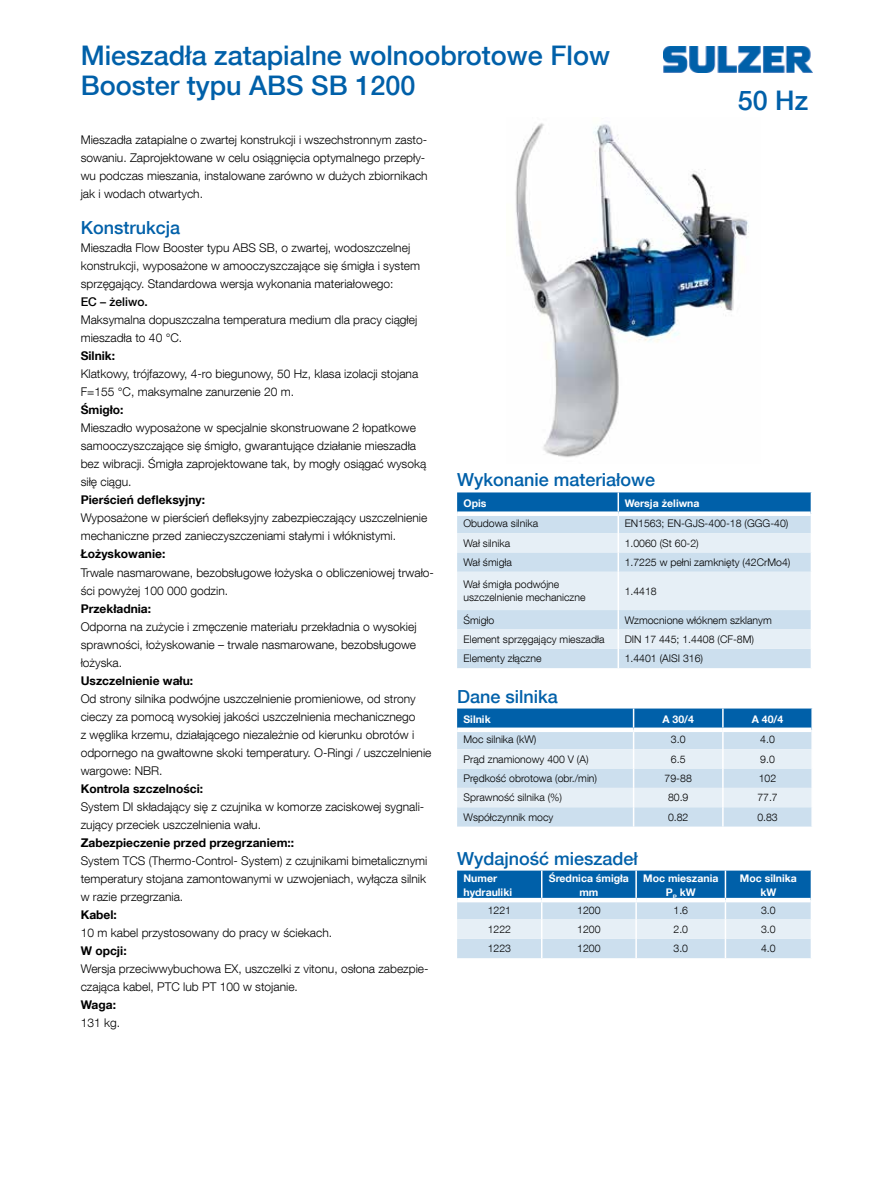
<style>
.page{position:relative;width:893px;height:1191px;background:#fff}
.page>*{position:absolute;margin:0;border:0;box-sizing:border-box;transform-origin:0 0}
.t1{font:500 27px/30px "Helvetica Neue LT Com";color:#0060a9}
.t2{font:500 18px "Helvetica Neue LT Com";color:#0060a9}
.t3{font:300 12px/18px "Helvetica Neue LT Com";color:#000}
.t4{font:700 12px "Helvetica Neue LT Com";color:#000}
.t5{font:500 12px "Helvetica Neue LT Com";color:#000}
.t6{font:300 10.5px/13.5px "Helvetica Neue LT Com";color:#000}
.t7{font:700 10.5px/13.5px "Helvetica Neue LT Com";color:#fff;text-align:center}
</style>
<div class="page">
<img style="left:663px;top:46px;width:149px;height:26px">
<img style="left:515px;top:123px;width:234px;height:334px">
<svg style="left:457px;top:492px;width:355px;height:176px;background:#c3d9ea"></svg>
<svg style="left:457px;top:708px;width:356px;height:118px;background:#b6d1e6"></svg>
<svg style="left:457px;top:870px;width:355px;height:88px;background:#97bedc"></svg>
<h1 class="t1" style="left:81px;top:40px;width:531px">Mieszadła zatapialne wolnoobrotowe Flow<br>Booster typu ABS SB 1200</h1>
<p class="t3" style="left:81px;top:131px;width:348px">Mieszadła zatapialne o zwartej konstrukcji i wszechstronnym zasto&shy;sowaniu. Zaprojektowane w celu osiągnięcia optymalnego przepły&shy;wu podczas mieszania, instalowane zarówno w dużych zbiornikach jak i wodach otwartych.</p>
<h2 class="t2" style="left:81px;top:217px;width:101px">Konstrukcja</h2>
<p class="t3" style="left:81px;top:239px;width:341px">Mieszadła Flow Booster typu ABS SB, o zwartej, wodoszczelnej konstrukcji, wyposażone w amooczyszczające się śmigła i system sprzęgający. Standardowa wersja wykonania materiałowego:</p>
<p class="t5" style="left:81px;top:295px;width:69px">EC – żeliwo.</p>
<p class="t3" style="left:81px;top:311px;width:338px">Maksymalna dopuszczalna temperatura medium dla pracy ciągłej mieszadła to 40 °C.</p>
<p class="t4" style="left:81px;top:348px;width:36px">Silnik:</p>
<p class="t3" style="left:81px;top:365px;width:339px">Klatkowy, trójfazowy, 4-ro biegunowy, 50 Hz, klasa izolacji stojana<br>F=155 °C, maksymalne zanurzenie 20 m.</p>
<p class="t4" style="left:81px;top:402px;width:44px">Śmigło:</p>
<p class="t3" style="left:81px;top:419px;width:347px">Mieszadło wyposażone w specjalnie skonstruowane 2 łopatkowe samooczyszczające się śmigło, gwarantujące działanie mieszadła bez wibracji. Śmigła zaprojektowane tak, by mogły osiągać wysoką siłę ciągu.</p>
<p class="t4" style="left:81px;top:492px;width:126px">Pierścień defleksyjny:</p>
<p class="t3" style="left:81px;top:509px;width:348px">Wyposażone w pierścień defleksyjny zabezpieczający uszczelnienie mechaniczne przed zanieczyszczeniami stałymi i włóknistymi.</p>
<p class="t4" style="left:81px;top:546px;width:86px">Łożyskowanie:</p>
<p class="t3" style="left:81px;top:563px;width:355px">Trwale nasmarowane, bezobsługowe łożyska o obliczeniowej trwało&shy;ści powyżej 100 000 godzin.</p>
<p class="t4" style="left:81px;top:600px;width:72px">Przekładnia:</p>
<p class="t3" style="left:81px;top:617px;width:337px;text-align:justify">Odporna na zużycie i zmęczenie materiału przekładnia o wysokiej sprawności, łożyskowanie – trwale nasmarowane, bezobsługowe łożyska.</p>
<p class="t4" style="left:81px;top:672px;width:114px">Uszczelnienie wału:</p>
<p class="t3" style="left:81px;top:689px;width:352px">Od strony silnika podwójne uszczelnienie promieniowe, od strony cieczy za pomocą wysokiej jakości uszczelnienia mechanicznego<br>z węglika krzemu, działającego niezależnie od kierunku obrotów i odpornego na gwałtowne skoki temperatury. O-Ringi / uszczelnienie wargowe: NBR.</p>
<p class="t4" style="left:81px;top:780px;width:124px">Kontrola szczelności:</p>
<p class="t3" style="left:81px;top:797px;width:345px">System DI składający się z czujnika w komorze zaciskowej sygnali&shy;zujący przeciek uszczelnienia wału.</p>
<p class="t4" style="left:81px;top:834px;width:215px">Zabezpieczenie przed przegrzaniem::</p>
<p class="t3" style="left:81px;top:851px;width:348px;text-align:justify">System TCS (Thermo-Control- System) z czujnikami bimetalicznymi temperatury stojana zamontowanymi w uzwojeniach, wyłącza silnik w razie przegrzania.</p>
<p class="t4" style="left:81px;top:906px;width:38px">Kabel:</p>
<p class="t3" style="left:81px;top:923px;width:253px">10 m kabel przystosowany do pracy w ściekach.</p>
<p class="t4" style="left:81px;top:942px;width:47px">W opcji:</p>
<p class="t3" style="left:81px;top:959px;width:349px">Wersja przeciwwybuchowa EX, uszczelki z vitonu, osłona zabezpie&shy;czająca kabel, PTC lub PT 100 w stojanie.</p>
<p class="t4" style="left:81px;top:996px;width:37px">Waga:</p>
<p class="t3" style="left:81px;top:1013px;width:41px">131 kg.</p>
<h1 class="t1" style="left:738px;top:85px;width:72px">50 Hz</h1>
<h2 class="t2" style="left:457px;top:469px;width:200px">Wykonanie materiałowe</h2>
<p class="t7" style="left:463px;top:496px;width:24px">Opis</p>
<p class="t7" style="left:625px;top:496px;width:76px">Wersja żeliwna</p>
<p class="t6" style="left:463px;top:516px;width:76px">Obudowa silnika</p>
<p class="t6" style="left:625px;top:516px;width:165px">EN1563; EN-GJS-400-18 (GGG-40)</p>
<p class="t6" style="left:463px;top:536px;width:48px">Wał silnika</p>
<p class="t6" style="left:625px;top:536px;width:76px">1.0060 (St 60-2)</p>
<p class="t6" style="left:463px;top:555px;width:50px">Wał śmigła</p>
<p class="t6" style="left:625px;top:555px;width:167px">1.7225 w pełni zamknięty (42CrMo4)</p>
<p class="t6" style="left:463px;top:577px;width:123px">Wał śmigła podwójne uszczelnienie mechaniczne</p>
<p class="t6" style="left:625px;top:584px;width:34px">1.4418</p>
<p class="t6" style="left:463px;top:613px;width:32px">Śmigło</p>
<p class="t6" style="left:625px;top:613px;width:149px">Wzmocnione włóknem szklanym</p>
<p class="t6" style="left:463px;top:632px;width:143px">Element sprzęgający mieszadła</p>
<p class="t6" style="left:625px;top:632px;width:131px">DIN 17 445; 1.4408 (CF-8M)</p>
<p class="t6" style="left:463px;top:651px;width:79px">Elementy złączne</p>
<p class="t6" style="left:625px;top:651px;width:80px">1.4401 (AISI 316)</p>
<h2 class="t2" style="left:457px;top:685px;width:102px">Dane silnika</h2>
<p class="t7" style="left:463px;top:712px;width:29px">Silnik</p>
<p class="t7" style="left:662px;top:712px;width:33px">A 30/4</p>
<p class="t7" style="left:752px;top:712px;width:33px">A 40/4</p>
<p class="t6" style="left:463px;top:732px;width:74px">Moc silnika (kW)</p>
<p class="t6" style="left:671px;top:732px;width:16px">3.0</p>
<p class="t6" style="left:760px;top:732px;width:16px">4.0</p>
<p class="t6" style="left:463px;top:752px;width:127px">Prąd znamionowy 400 V (A)</p>
<p class="t6" style="left:671px;top:752px;width:16px">6.5</p>
<p class="t6" style="left:760px;top:752px;width:16px">9.0</p>
<p class="t6" style="left:463px;top:771px;width:135px">Prędkość obrotowa (obr./min)</p>
<p class="t6" style="left:665px;top:771px;width:29px">79-88</p>
<p class="t6" style="left:759px;top:771px;width:19px">102</p>
<p class="t6" style="left:463px;top:790px;width:100px">Sprawność silnika (%)</p>
<p class="t6" style="left:668px;top:790px;width:22px">80.9</p>
<p class="t6" style="left:757px;top:790px;width:22px">77.7</p>
<p class="t6" style="left:463px;top:810px;width:91px">Współczynnik mocy</p>
<p class="t6" style="left:668px;top:810px;width:22px">0.82</p>
<p class="t6" style="left:757px;top:810px;width:22px">0.83</p>
<h2 class="t2" style="left:457px;top:847px;width:182px">Wydajność mieszadeł</h2>
<p class="t7" style="left:463px;top:871px;width:50px;text-align:left">Numer hydrauliki</p>
<p class="t7" style="left:549px;top:871px;width:82px">Średnica śmigła mm</p>
<p class="t7" style="left:643px;top:871px;width:77px">Moc mieszania<br>P<sub>P</sub> kW</p>
<p class="t7" style="left:740px;top:871px;width:58px">Moc silnika kW</p>
<p class="t6" style="left:488px;top:903px;width:25px">1221</p>
<p class="t6" style="left:577px;top:903px;width:25px">1200</p>
<p class="t6" style="left:673px;top:903px;width:16px">1.6</p>
<p class="t6" style="left:761px;top:903px;width:16px">3.0</p>
<p class="t6" style="left:488px;top:922px;width:25px">1222</p>
<p class="t6" style="left:577px;top:922px;width:25px">1200</p>
<p class="t6" style="left:673px;top:922px;width:16px">2.0</p>
<p class="t6" style="left:761px;top:922px;width:16px">3.0</p>
<p class="t6" style="left:488px;top:941px;width:25px">1223</p>
<p class="t6" style="left:577px;top:941px;width:25px">1200</p>
<p class="t6" style="left:673px;top:941px;width:16px">3.0</p>
<p class="t6" style="left:761px;top:941px;width:16px">4.0</p>
</div>
